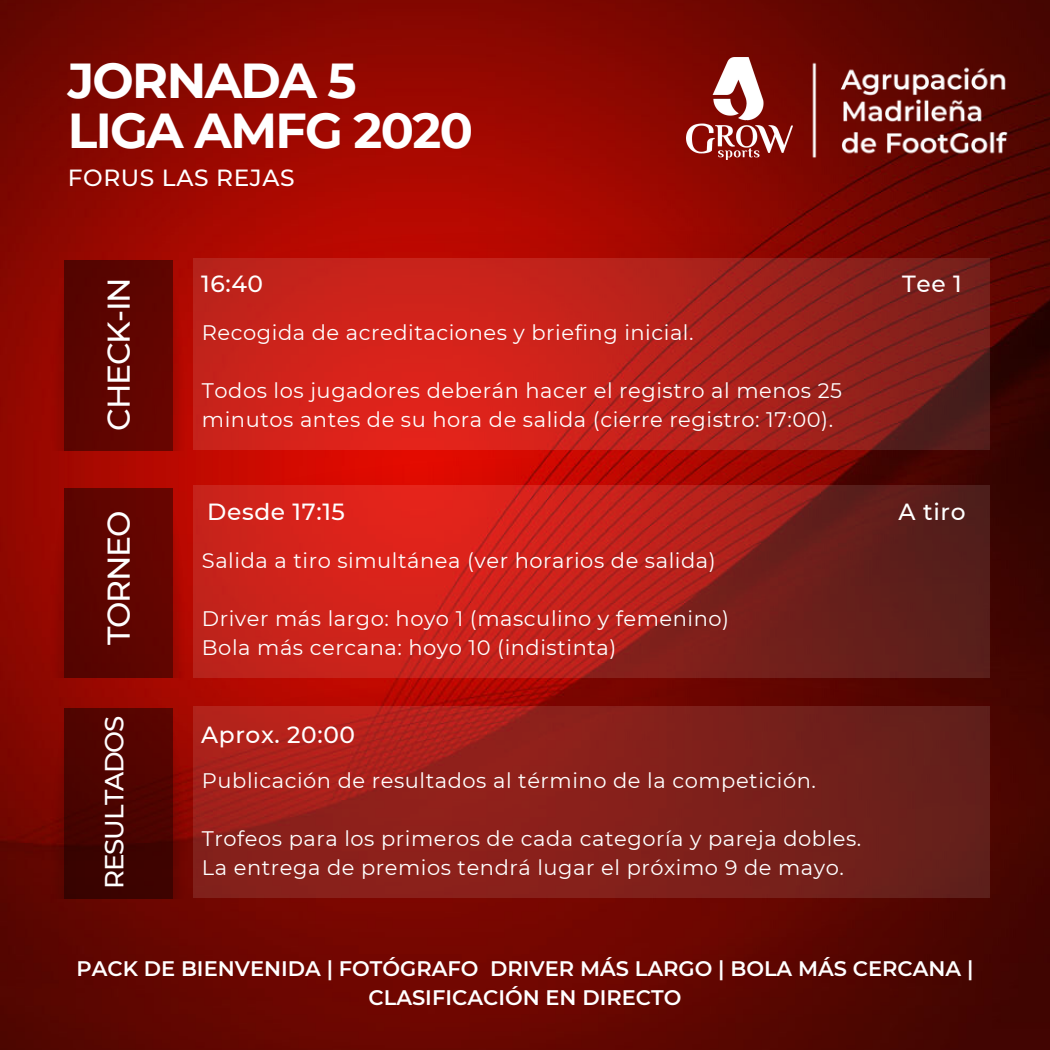
<style>
.page{position:relative;width:1050px;height:1050px;background:#fff}
.page>*{position:absolute;margin:0;border:0;box-sizing:border-box;transform-origin:0 0}
.t1{font:700 49px "Montserrat";letter-spacing:-.035em;color:#fff}
.t2{font:500 31.32px "Montserrat";letter-spacing:-.04em;color:#fff}
.t3{font:500 26.07px "Montserrat";letter-spacing:-.04em;color:#fff}
.t4{font:500 23.28px "Montserrat";letter-spacing:.025em;color:#fff}
.t5{font:21px/29.1px "Montserrat";letter-spacing:.025em;color:#fff}
.t6{font:600 21px/28.9px "Montserrat";color:#fff;text-align:center}
</style>
<div class="page">
<img style="left:0;top:0;width:1050px;height:1050px">
<img style="left:144px;top:255px;width:50px;height:195px">
<div style="left:36px;top:255px;width:56px;height:195px;background:#950800"></div>
<div style="left:64px;top:261px;width:109px;height:189px;background:#5e0500"></div>
<img style="left:177px;top:190px;width:812px;height:144px">
<svg style="left:194px;top:258px;width:795px;height:159px;background:#b3211b"></svg>
<img style="left:144px;top:482px;width:50px;height:196px">
<img style="left:36px;top:482px;width:56px;height:196px">
<div style="left:64px;top:488px;width:109px;height:190px;background:#5e0500"></div>
<img style="left:177px;top:417px;width:812px;height:144px">
<svg style="left:194px;top:485px;width:795px;height:153px;background:#aa211b"></svg>
<img style="left:144px;top:703px;width:50px;height:195px">
<img style="left:36px;top:703px;width:56px;height:195px">
<div style="left:64px;top:709px;width:109px;height:189px;background:linear-gradient(to bottom,#590400,#390300)"></div>
<img style="left:177px;top:638px;width:812px;height:144px">
<svg style="left:194px;top:706px;width:795px;height:192px;background:#86201b"></svg>
<img style="left:792px;top:29px;width:220px;height:161px">
<img style="left:686px;top:58px;width:106px;height:102px">
<p class="t1" style="left:68px;top:50px;width:291px">JORNADA 5</p>
<p class="t1" style="left:68px;top:100px;width:407px">LIGA AMFG 2020</p>
<p class="t4" style="left:68px;top:163px;width:228px">FORUS LAS REJAS</p>
<p class="t4" style="left:201px;top:270px;width:63px">16:40</p>
<p class="t2" style="left:99px;top:431px;width:155px;rotate:-90deg">CHECK-IN</p>
<p class="t4" style="left:902px;top:270px;width:61px">Tee 1</p>
<p class="t5" style="left:202px;top:318px;width:493px">Recogida de acreditaciones y briefing inicial.</p>
<p class="t5" style="left:202px;top:376px;width:642px">Todos los jugadores deberán hacer el registro al menos 25 minutos antes de su hora de salida (cierre registro: 17:00).</p>
<p class="t2" style="left:99px;top:645px;width:136px;rotate:-90deg">TORNEO</p>
<p class="t4" style="left:207px;top:497px;width:139px">Desde 17:15</p>
<p class="t5" style="left:202px;top:546px;width:515px">Salida a tiro simultánea (ver horarios de salida)</p>
<p class="t5" style="left:202px;top:604px;width:529px">Driver más largo: hoyo 1 (masculino y femenino)</p>
<p class="t5" style="left:202px;top:633px;width:416px">Bola más cercana: hoyo 10 (indistinta)</p>
<p class="t3" style="left:98px;top:889px;width:175px;rotate:-90deg">RESULTADOS</p>
<p class="t4" style="left:201px;top:721px;width:155px">Aprox. 20:00</p>
<p class="t5" style="left:202px;top:766px;width:616px">Publicación de resultados al término de la competición.</p>
<p class="t5" style="left:202px;top:824px;width:661px">Trofeos para los primeros de cada categoría y pareja dobles.</p>
<p class="t5" style="left:202px;top:853px;width:644px">La entrega de premios tendrá lugar el próximo 9 de mayo.</p>
<p class="t4" style="left:899px;top:497px;width:68px">A tiro</p>
<p class="t6" style="left:76px;top:954px;width:899px">PACK DE BIENVENIDA | FOTÓGRAFO DRIVER MÁS LARGO | BOLA MÁS CERCANA |<br>CLASIFICACIÓN EN DIRECTO</p>
</div>
